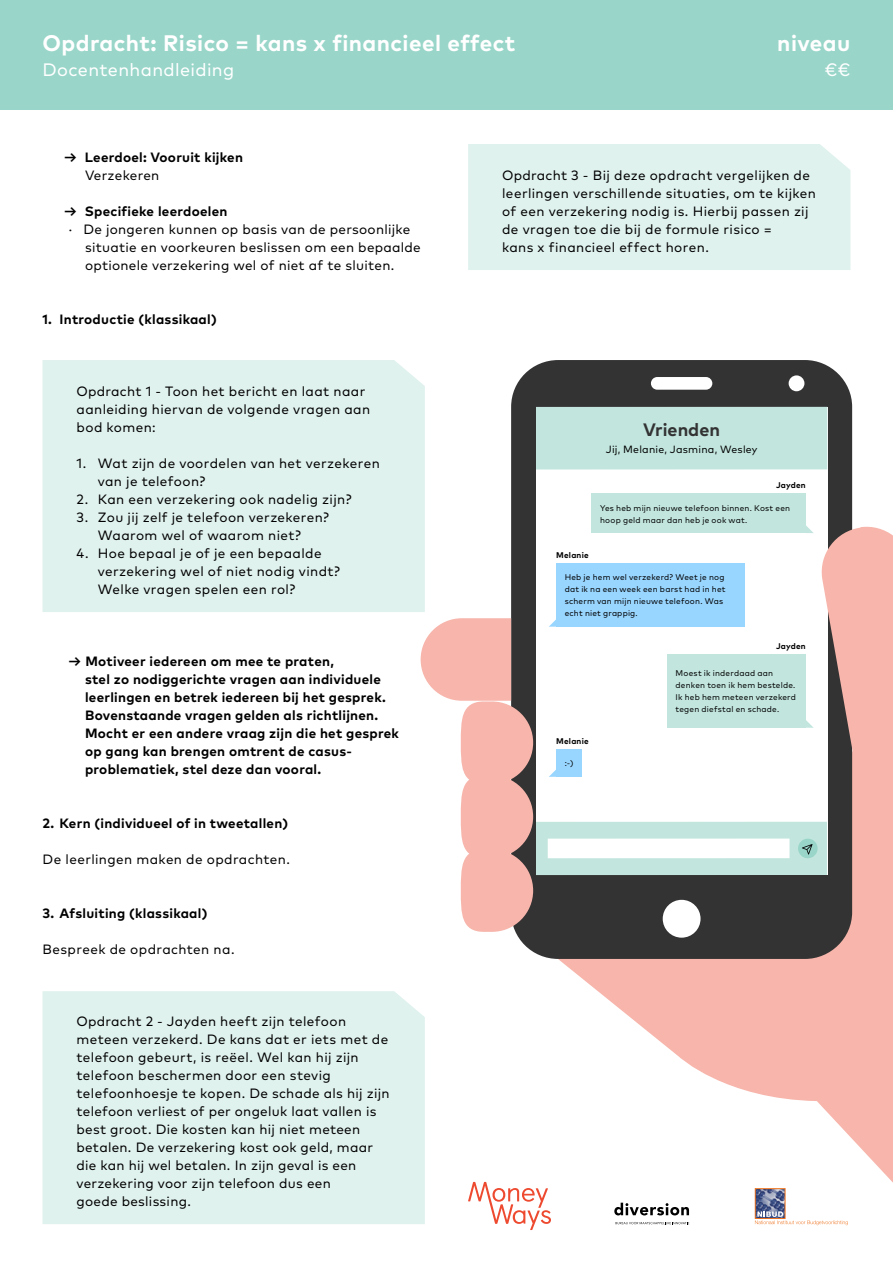
<style>
.page{position:relative;width:893px;height:1263px;background:#fff}
.page>*{position:absolute;margin:0;border:0;box-sizing:border-box;transform-origin:0 0}
.t1{font:700 22.5px "Mark Pro";letter-spacing:.02em;color:#fff}
.t2{font:18px "Mark Pro";letter-spacing:.02em;color:#fff}
.t3{font:700 18px "Mark Pro";color:#333}
.t4{font:13.5px/18px "Mark Pro";letter-spacing:.025em;color:#000}
.t5{font:700 13.5px/18px "Mark Pro";letter-spacing:.02em;color:#000}
.t6{font:10.5px "Mark Pro";letter-spacing:.02em;color:#000}
.t7{font:8.25px/12px "Mark Pro";letter-spacing:.025em;color:#000}
.t8{font:700 8.25px "Mark Pro";letter-spacing:.025em;color:#000}
</style>
<div class="page">
<svg style="left:558px;top:804px;width:335px;height:401px"></svg>
<div style="left:511px;top:360px;width:341px;height:599px;background:#333;border-radius:47px"></div>
<div style="left:536px;top:407px;width:291px;height:467px;background:#fff"></div>
<div style="left:651px;top:377px;width:61px;height:13px;background:#fff;border-radius:6px"></div>
<div style="left:789px;top:375px;width:15px;height:16px;background:#fff;border-radius:50%"></div>
<div style="left:663px;top:900px;width:37px;height:38px;background:#fff;border-radius:50%"></div>
<svg style="left:421px;top:618px;width:112px;height:314px"></svg>
<div style="left:536px;top:407px;width:291px;height:62px;background:#c2e6de"></div>
<div style="left:536px;top:822px;width:291px;height:53px;background:#c2e6de"></div>
<div style="left:548px;top:838px;width:241px;height:20px;background:#fff"></div>
<div style="left:798px;top:839px;width:20px;height:19px;background:#99d6c9;border-radius:50%"></div>
<svg style="left:802px;top:844px;width:10px;height:10px"></svg>
<div style="left:592px;top:493px;width:214px;height:40px;background:#c2e6de"></div>
<svg style="left:549px;top:619px;width:7px;height:8px"></svg>
<div style="left:556px;top:563px;width:189px;height:64px;background:#99d6ff"></div>
<svg style="left:549px;top:770px;width:7px;height:7px"></svg>
<div style="left:556px;top:749px;width:26px;height:28px;background:#99d6ff"></div>
<div style="left:667px;top:654px;width:139px;height:74px;background:#c2e6de"></div>
<svg style="left:806px;top:524px;width:87px;height:280px"></svg>
<div style="left:0;top:0;width:893px;height:109px;background:#99d6c9"></div>
<div style="left:43px;top:360px;width:382px;height:252px;background:#e0f2ee"></div>
<div style="left:43px;top:991px;width:382px;height:233px;background:#e0f2ee"></div>
<div style="left:468px;top:144px;width:382px;height:126px;background:#e0f2ee"></div>
<svg style="left:468px;top:1182px;width:83px;height:48px"></svg>
<svg style="left:615px;top:1222px;width:74px;height:2px"></svg>
<svg style="left:614px;top:1203px;width:75px;height:12px"></svg>
<img style="left:757px;top:1190px;width:26px;height:21px">
<div style="left:755px;top:1188px;width:30px;height:31px;border:1px solid #ee721e"></div>
<svg style="left:755px;top:1211px;width:93px;height:14px"></svg>
<h1 class="t1" style="left:43px;top:26px;width:474px">Opdracht: Risico = kans x financieel effect</h1>
<h1 class="t1" style="left:777px;top:26px;width:75px">niveau</h1>
<h2 class="t2" style="left:43px;top:56px;width:193px">Docentenhandleiding</h2>
<h2 class="t2" style="left:825px;top:56px;width:27px">€€</h2>
<p class="t5" style="left:64px;top:147px;width:181px">→ Leerdoel: Vooruit kijken</p>
<p class="t4" style="left:85px;top:165px;width:76px">Verzekeren</p>
<p class="t5" style="left:64px;top:201px;width:165px">→ Specifieke leerdoelen</p>
<p class="t4" style="left:85px;top:219px;width:337px;text-indent:-17px">· De jongeren kunnen op basis van de persoonlijke situatie en voorkeuren beslissen om een bepaalde optionele verzekering wel of niet af te sluiten.</p>
<p class="t5" style="left:43px;top:309px;width:176px">1. Introductie (klassikaal)</p>
<p class="t4" style="left:77px;top:381px;width:295px">Opdracht 1 - Toon het bericht en laat naar aanleiding hiervan de volgende vragen aan bod komen:</p>
<p class="t4" style="left:98px;top:453px;width:284px;text-indent:-21px">1. Wat zijn de voordelen van het verzekeren van je telefoon?</p>
<p class="t4" style="left:77px;top:489px;width:276px">2. Kan een verzekering ook nadelig zijn?</p>
<p class="t4" style="left:77px;top:507px;width:254px;text-align:center">3. Zou jij zelf je telefoon verzekeren?<br>Waarom wel of waarom niet?</p>
<p class="t4" style="left:98px;top:543px;width:244px;text-indent:-21px">4. Hoe bepaal je of je een bepaalde verzekering wel of niet nodig vindt?<br>Welke vragen spelen een rol?</p>
<p class="t5" style="left:85px;top:651px;width:315px;text-indent:-17px">→ Motiveer iedereen om mee te praten,<br>stel zo nodiggerichte vragen aan individuele leerlingen en betrek iedereen bij het gesprek.<br>Bovenstaande vragen gelden als richtlijnen.<br>Mocht er een andere vraag zijn die het gesprek op gang kan brengen omtrent de casus&shy;problematiek, stel deze dan vooral.</p>
<p class="t5" style="left:43px;top:813px;width:247px">2. Kern (individueel of in tweetallen)</p>
<p class="t4" style="left:43px;top:849px;width:249px">De leerlingen maken de opdrachten.</p>
<p class="t5" style="left:43px;top:903px;width:166px">3. Afsluiting (klassikaal)</p>
<p class="t4" style="left:43px;top:939px;width:194px">Bespreek de opdrachten na.</p>
<p class="t4" style="left:77px;top:1011px;width:315px">Opdracht 2 - Jayden heeft zijn telefoon meteen verzekerd. De kans dat er iets met de telefoon gebeurt, is reëel. Wel kan hij zijn telefoon beschermen door een stevig telefoonhoesje te kopen. De schade als hij zijn telefoon verliest of per ongeluk laat vallen is best groot. Die kosten kan hij niet meteen betalen. De verzekering kost ook geld, maar die kan hij wel betalen. In zijn geval is een verzekering voor zijn telefoon dus een<br>goede beslissing.</p>
<p class="t4" style="left:502px;top:165px;width:315px">Opdracht 3 - Bij deze opdracht vergelijken de leerlingen verschillende situaties, om te kijken of een verzekering nodig is. Hierbij passen zij de vragen toe die bij de formule risico =<br>kans x financieel effect horen.</p>
<h2 class="t3" style="left:643px;top:416px;width:78px">Vrienden</h2>
<p class="t6" style="left:606px;top:441px;width:153px">Jij, Melanie, Jasmina, Wesley</p>
<p class="t8" style="left:776px;top:479px;width:31px">Jayden</p>
<p class="t7" style="left:600px;top:501px;width:192px">Yes heb mijn nieuwe telefoon binnen. Kost een hoop geld maar dan heb je ook wat.</p>
<p class="t8" style="left:556px;top:548px;width:34px">Melanie</p>
<p class="t7" style="left:565px;top:570px;width:162px">Heb je hem wel verzekerd? Weet je nog dat ik na een week een barst had in het scherm van mijn nieuwe telefoon. Was echt niet grappig.</p>
<p class="t8" style="left:776px;top:640px;width:31px">Jayden</p>
<p class="t8" style="left:556px;top:734px;width:34px">Melanie</p>
<p class="t7" style="left:565px;top:757px;width:10px">:-)</p>
<p class="t7" style="left:676px;top:667px;width:122px">Moest ik inderdaad aan denken toen ik hem bestelde.<br>Ik heb hem meteen verzekerd tegen diefstal en schade.</p>
</div>
